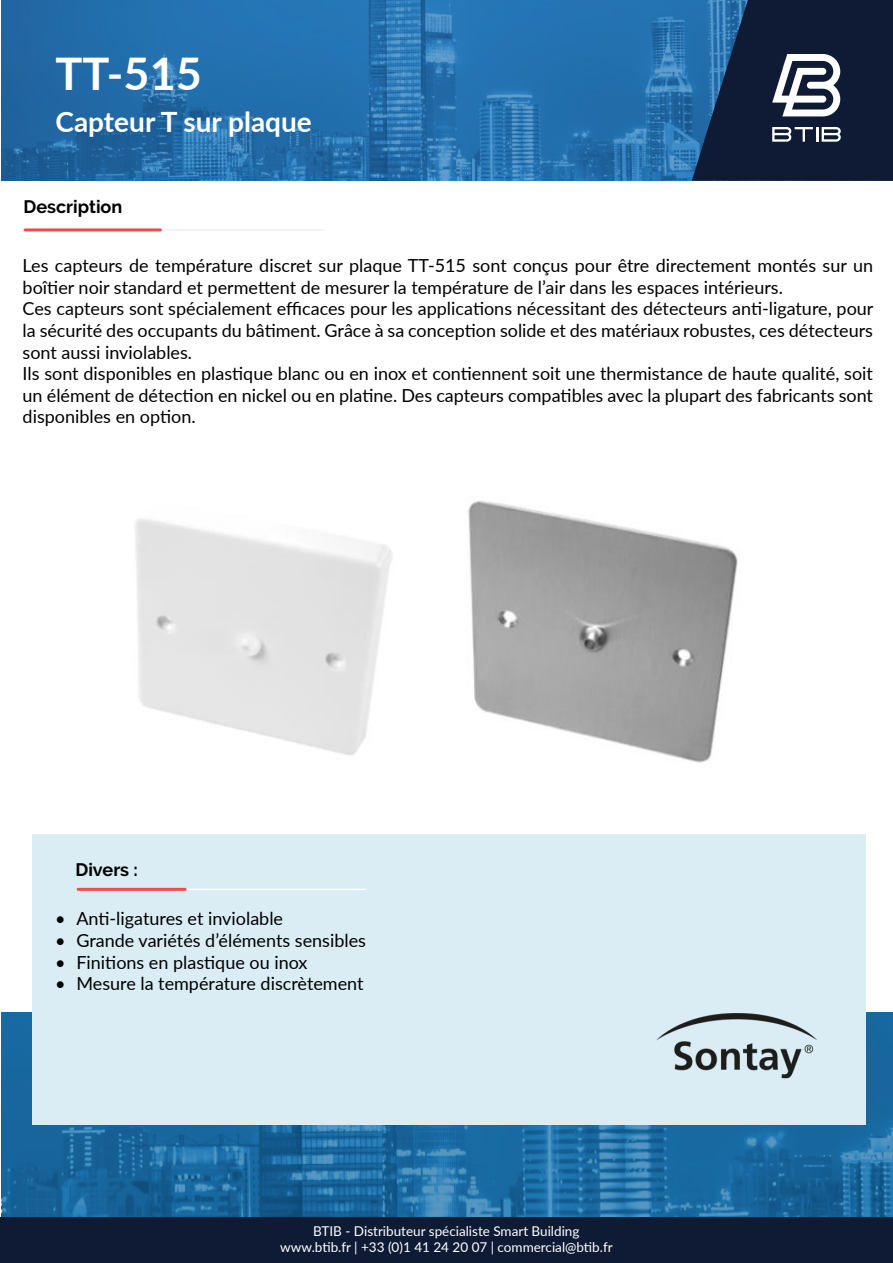
<style>
.page{position:relative;width:893px;height:1263px;background:#fff}
.page>*{position:absolute;margin:0;border:0;box-sizing:border-box;transform-origin:0 0}
.t1{font:700 45px "Lato";color:#fff}
.t2{font:700 28.05px "Lato";color:#fff}
.t3{font:18px/21.6px "Lato";color:#000;text-align:justify}
.t4{font:18px "Lato";color:#000001}
.t5{font:700 18px "Raleway";color:#000001}
.t6{font:13.5px "Lato";color:#fff}
</style>
<div class="page">
<svg style="left:1px;top:0;width:691px;height:181px;background:#2670ad"></svg>
<svg style="left:692px;top:0;width:201px;height:181px;background:#243854"></svg>
<svg style="left:2px;top:1012px;width:891px;height:205px;background:#1e6ba1"></svg>
<div style="left:33px;top:835px;width:833px;height:290px;background:#daedf5"></div>
<div style="left:1px;top:1217px;width:892px;height:46px;background:#0f1b34"></div>
<hr style="left:87px;top:888px;width:278px;height:2px;background:#fff">
<hr style="left:78px;top:888px;width:107px;height:3px;background:#ed4d46">
<hr style="left:23px;top:229px;width:301px;height:2px;background:#eff0f0">
<hr style="left:25px;top:228px;width:135px;height:3px;background:#ed4d46">
<img style="left:600px;top:1012px;width:273px;height:115px">
<img style="left:468px;top:500px;width:270px;height:263px">
<p class="t1" style="left:56px;top:41px;width:148px">TT-515</p>
<p class="t2" style="left:56px;top:101px;width:258px">Capteur T sur plaque</p>
<p class="t5" style="left:23px;top:196px;width:100px">Description</p>
<p class="t3" style="left:23px;top:254px;width:852px">Les capteurs de température discret sur plaque TT-515 sont conçus pour être directement montés sur un boîtier noir standard et permettent de mesurer la température de l’air dans les espaces intérieurs.</p>
<p class="t3" style="left:23px;top:297px;width:852px">Ces capteurs sont spécialement efficaces pour les applications nécessitant des détecteurs anti-ligature, pour la sécurité des occupants du bâtiment. Grâce à sa conception solide et des matériaux robustes, ces détecteurs sont aussi inviolables.</p>
<p class="t3" style="left:23px;top:362px;width:852px">Ils sont disponibles en plastique blanc ou en inox et contiennent soit une thermistance de haute qualité, soit un élément de détection en nickel ou en platine. Des capteurs compatibles avec la plupart des fabricants sont disponibles en option.</p>
<p class="t5" style="left:76px;top:860px;width:64px">Divers :</p>
<p class="t4" style="left:55px;top:906px;width:229px">• Anti-ligatures et inviolable</p>
<p class="t4" style="left:55px;top:927px;width:312px">• Grande variétés d’éléments sensibles</p>
<p class="t4" style="left:55px;top:949px;width:254px">• Finitions en plastique ou inox</p>
<p class="t4" style="left:55px;top:971px;width:310px">• Mesure la température discrètement</p>
<p class="t6" style="left:313px;top:1221px;width:268px">BTIB - Distributeur spécialiste Smart Building</p>
<p class="t6" style="left:280px;top:1238px;width:334px">www.btib.fr | +33 (0)1 41 24 20 07 | commercial@btib.fr</p>
</div>
